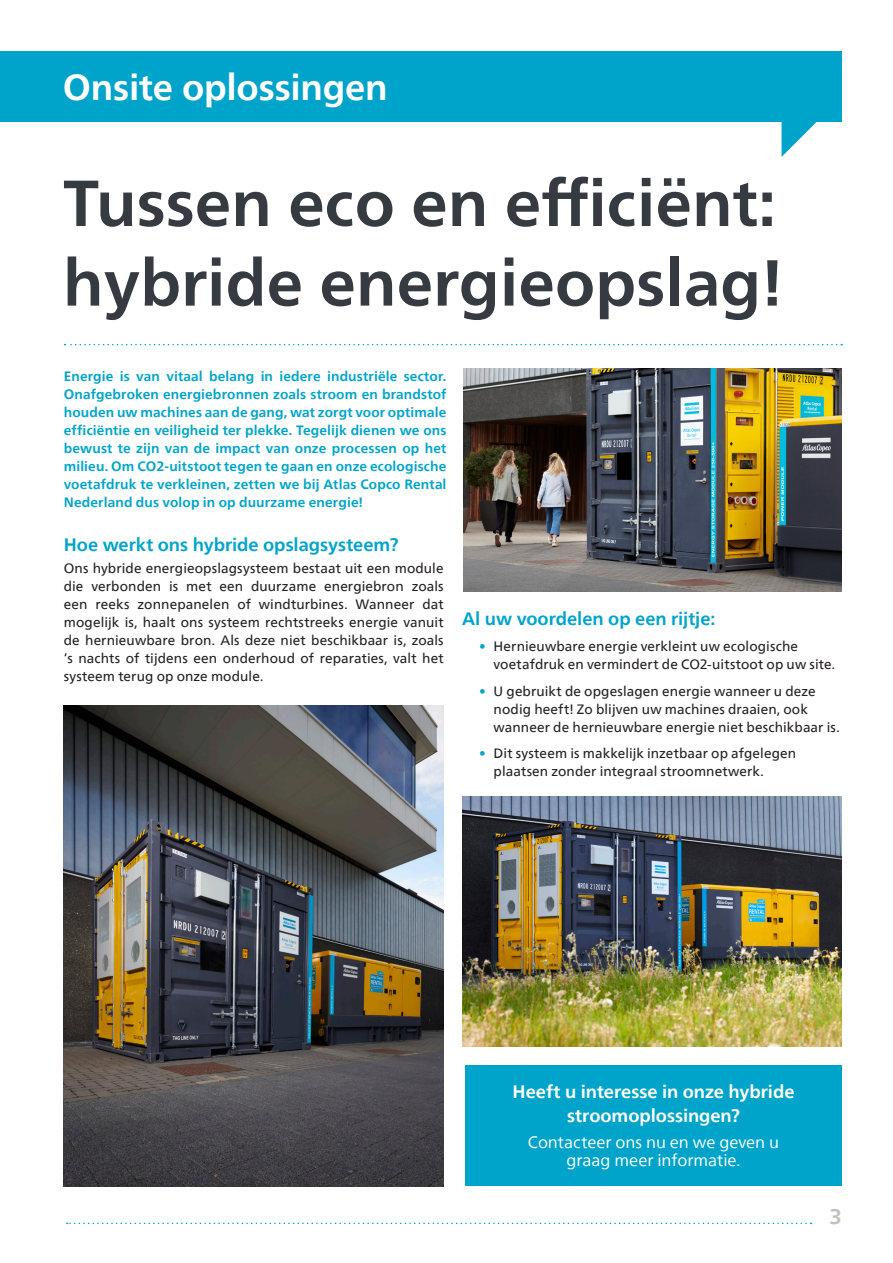
<style>
.page{position:relative;width:893px;height:1263px;background:#fff}
.page>*{position:absolute;margin:0;border:0;box-sizing:border-box;transform-origin:0 0}
.t1{font:700 64.95px/79.7px "Neue Frutiger World";color:#353b40}
.t2{font:700 36px "Neue Frutiger World";letter-spacing:-.005em;color:#fff}
.t3{font:700 21px "Neue Frutiger World";color:#bcc3b8}
.t4{font:700 18px "Neue Frutiger World";letter-spacing:-.005em;color:#00a4ca}
.t5{font:700 18px/24px "Neue Frutiger World";letter-spacing:-.005em;color:#fff;text-align:center}
.t6{font:16.5px/18px "Neue Frutiger World";color:#fff;text-align:center}
.t7{font:13.5px/18px "Neue Frutiger World";letter-spacing:.01em;color:#231f20}
.t8{font:700 13.5px/18px "Neue Frutiger World";letter-spacing:.01em;color:#00a4ca;text-align:justify}
.s1{color:#00a4ca}
</style>
<div class="page">
<svg style="left:67px;top:1222px;width:745px;height:2px"></svg>
<svg style="left:781px;top:121px;width:38px;height:36px"></svg>
<div style="left:0;top:51px;width:842px;height:70px;background:#00a4ca"></div>
<div style="left:465px;top:1065px;width:377px;height:121px;background:#00a4ca"></div>
<svg style="left:65px;top:344px;width:777px;height:1px"></svg>
<img style="left:463px;top:369px;width:379px;height:222px">
<img style="left:64px;top:706px;width:379px;height:480px">
<img style="left:463px;top:796px;width:379px;height:251px">
<p class="t2" style="left:63px;top:56px;width:326px">Onsite oplossingen</p>
<p class="t1" style="left:63px;top:162px;width:722px">Tussen eco en efficiënt: hybride energieopslag!</p>
<p class="t8" style="left:64px;top:367px;width:384px">Energie is van vitaal belang in iedere industriële sector.<br>Onafgebroken energiebronnen zoals stroom en brandstof houden uw machines aan de gang, wat zorgt voor optimale efficiëntie en veiligheid ter plekke. Tegelijk dienen we ons bewust te zijn van de impact van onze processen op het milieu. Om CO2-uitstoot tegen te gaan en onze ecologische voetafdruk te verkleinen, zetten we bij Atlas Copco Rental Nederland dus volop in op duurzame energie!</p>
<p class="t4" style="left:64px;top:528px;width:336px">Hoe werkt ons hybride opslagsysteem?</p>
<p class="t7" style="left:64px;top:559px;width:381px;text-align:justify">Ons hybride energieopslagsysteem bestaat uit een module die verbonden is met een duurzame energiebron zoals een reeks zonnepanelen of windturbines. Wanneer dat mogelijk is, haalt ons systeem rechtstreeks energie vanuit de hernieuwbare bron. Als deze niet beschikbaar is, zoals ‘s nachts of tijdens een onderhoud of reparaties, valt het systeem terug op onze module.</p>
<p class="t4" style="left:462px;top:603px;width:255px">Al uw voordelen op een rijtje:</p>
<p class="t7" style="left:494px;top:638px;width:343px;text-indent:-14px"><span class="s1">•</span> Hernieuwbare energie verkleint uw ecologische voetafdruk en vermindert de CO2-uitstoot op uw site.</p>
<p class="t7" style="left:494px;top:682px;width:348px;text-indent:-14px"><span class="s1">•</span> U gebruikt de opgeslagen energie wanneer u deze nodig heeft! Zo blijven uw machines draaien, ook wanneer de hernieuwbare energie niet beschikbaar is.</p>
<p class="t7" style="left:494px;top:745px;width:304px;text-indent:-14px"><span class="s1">•</span> Dit systeem is makkelijk inzetbaar op afgelegen plaatsen zonder integraal stroomnetwerk.</p>
<p class="t5" style="left:513px;top:1079px;width:283px">Heeft u interesse in onze hybride stroomoplossingen?</p>
<p class="t6" style="left:528px;top:1134px;width:253px">Contacteer ons nu en we geven u graag meer informatie.</p>
<h3 class="t3" style="left:829px;top:1198px;width:14px">3</h3>
</div>
